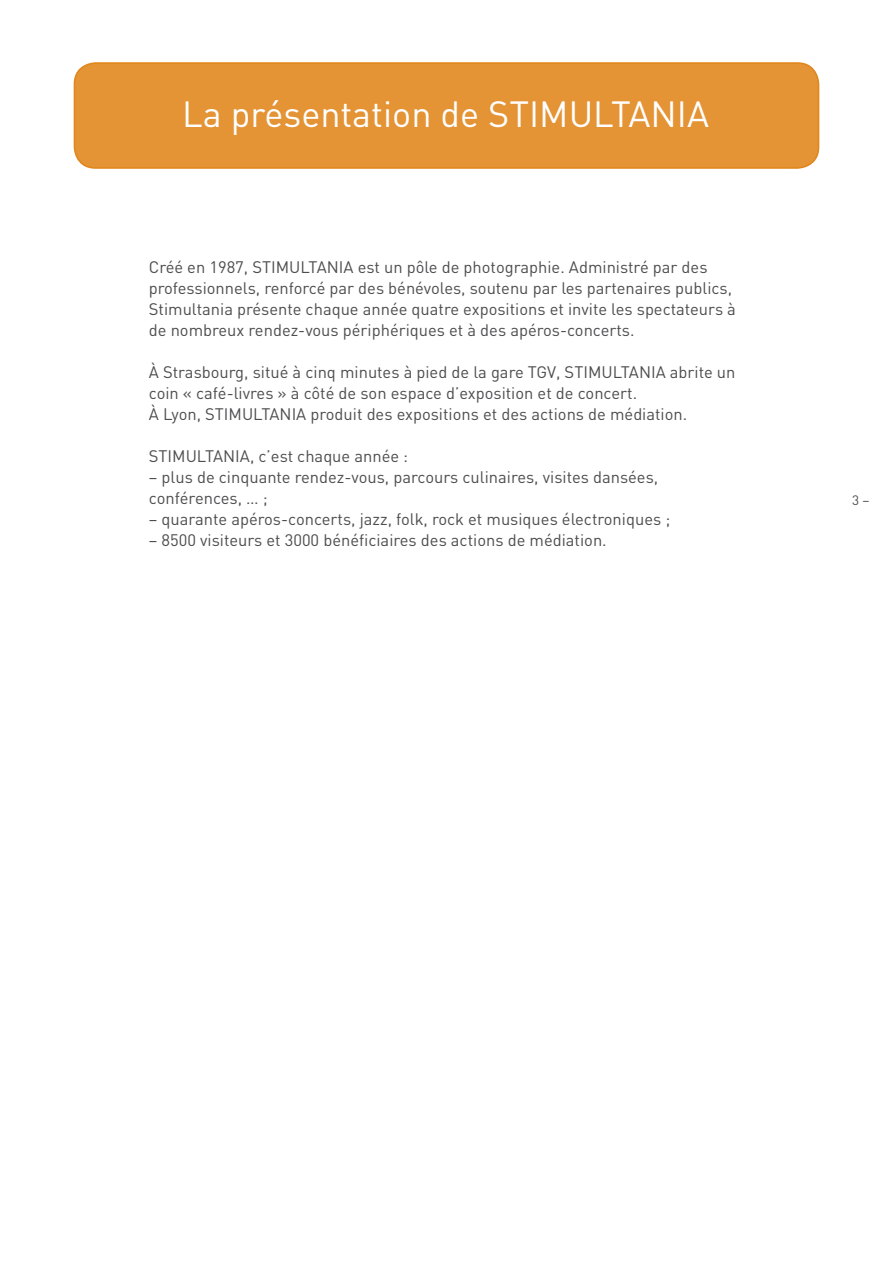
<style>
.page{position:relative;width:893px;height:1263px;background:#fff}
.page>*{position:absolute;margin:0;border:0;box-sizing:border-box;transform-origin:0 0}
.t1{font:36px "DIN";color:#fff}
.t2{font:16.5px/21px "DIN";color:#4d4d4f}
.t3{font:13.5px "DIN";color:#4d4d4f}
</style>
<div class="page">
<div style="left:74px;top:63px;width:745px;height:105px;background:#e49335;border-radius:21px"></div>
<div style="left:74px;top:62px;width:745px;height:107px;border:2px solid #e0861b;border-radius:21px"></div>
<h1 class="t1" style="left:182px;top:91px;width:528px">La présentation de Stimultania</h1>
<p class="t2" style="left:149px;top:256px;width:589px">Créé en 1987, Stimultania est un pôle de photographie. Administré par des professionnels, renforcé par des bénévoles, soutenu par les partenaires publics, Stimultania présente chaque année quatre expositions et invite les spectateurs à de nombreux rendez-vous périphériques et à des apéros-concerts.</p>
<p class="t2" style="left:149px;top:361px;width:588px">À Strasbourg, situé à cinq minutes à pied de la gare TGV, Stimultania abrite un coin « café-livres » à côté de son espace d’exposition et de concert.<br>À Lyon, Stimultania produit des expositions et des actions de médiation.</p>
<p class="t2" style="left:149px;top:445px;width:261px">Stimultania, c’est chaque année :</p>
<p class="t2" style="left:149px;top:466px;width:511px">– plus de cinquante rendez-vous, parcours culinaires, visites dansées, conférences, … ;</p>
<p class="t2" style="left:149px;top:508px;width:523px">– quarante apéros-concerts, jazz, folk, rock et musiques électroniques ;</p>
<p class="t2" style="left:149px;top:529px;width:459px">– 8500 visiteurs et 3000 bénéficiaires des actions de médiation.</p>
<p class="t3" style="left:852px;top:491px;width:19px">3 –</p>
</div>
